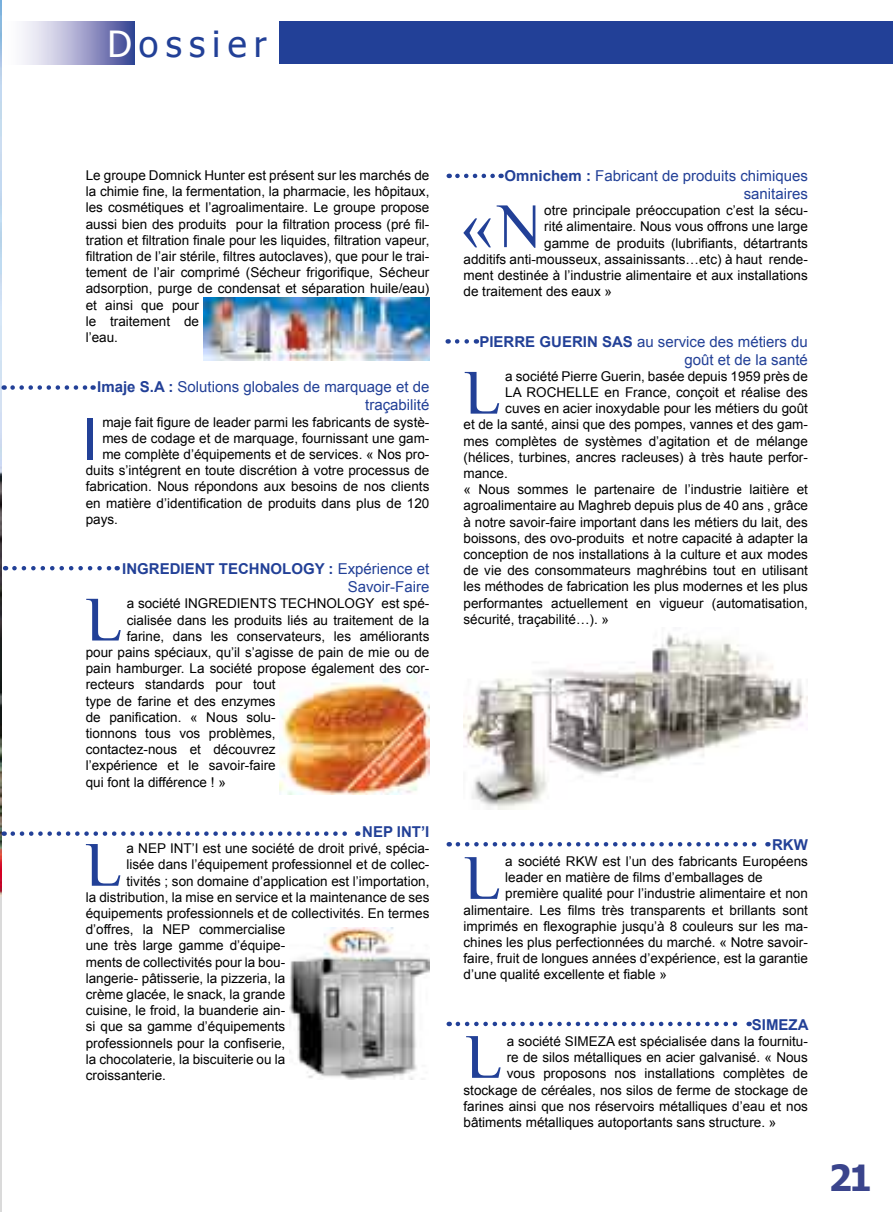
<style>
.page{position:relative;width:893px;height:1212px;background:#fff}
.page>*{position:absolute;margin:0;border:0;box-sizing:border-box;transform-origin:0 0}
.t1{font:63px "CM Tiempo";color:#224097}
.t2{font:36px "Tahoma";letter-spacing:.2em;color:#224097}
.t3{font:700 36px "Tahoma";color:#3a448c}
.t4{font:15px/18px "Arial";color:#224097;text-align:right}
.t5{font:700 15px "Arial";color:#224097}
.t6{font:13.5px/16.2px "Arial";color:#000}
.s1{color:#fff}
.s2{font-weight:700}
</style>
<div class="page">
<svg style="left:23px;top:22px;width:111px;height:42px;background:#a3a5cd"></svg>
<div style="left:279px;top:21px;width:614px;height:43px;background:#224097"></div>
<img style="left:280px;top:674px;width:149px;height:121px">
<img style="left:463px;top:633px;width:344px;height:176px">
<img style="left:0;top:0;width:2px;height:1212px">
<svg style="left:13px;top:385px;width:81px;height:5px"></svg>
<svg style="left:14px;top:566px;width:104px;height:4px"></svg>
<svg style="left:13px;top:831px;width:345px;height:5px"></svg>
<img style="left:290px;top:927px;width:139px;height:152px">
<svg style="left:457px;top:174px;width:45px;height:4px"></svg>
<svg style="left:458px;top:842px;width:310px;height:4px"></svg>
<svg style="left:458px;top:1022px;width:292px;height:4px"></svg>
<img style="left:203px;top:298px;width:226px;height:63px">
<svg style="left:457px;top:339px;width:20px;height:5px"></svg>
<h2 class="t2" style="left:107px;top:19px;width:161px"><span class="s1">D</span>ossier</h2>
<p class="t6" style="left:86px;top:167px;width:345px">Le groupe Domnick Hunter est présent sur les marchés de la chimie fine, la fermentation, la pharmacie, les hôpitaux, les cosmétiques et l’agroalimentaire. Le groupe propose aussi bien des produits pour la filtration process (pré fil&shy;tration et filtration finale pour les liquides, filtration vapeur, filtration de l’air stérile, filtres autoclaves), que pour le trai&shy;tement de l’air comprimé (Sécheur frigorifique, Sécheur adsorption, purge de condensat et séparation huile/eau) et ainsi que pour<br>le traitement de<br>l’eau.</p>
<p class="t4" style="left:97px;top:378px;width:334px"><span class="s2">Imaje S.A :</span> Solutions globales de marquage et de traçabilité</p>
<p class="t6" style="left:102px;top:414px;width:329px">maje fait figure de leader parmi les fabricants de systè-</p>
<p class="t6" style="left:102px;top:430px;width:329px">mes de codage et de marquage, fournissant une gam-</p>
<p class="t6" style="left:102px;top:446px;width:329px">me complète d’équipements et de services. « Nos pro-</p>
<p class="t6" style="left:86px;top:462px;width:345px">duits s’intégrent en toute discrétion à votre processus de</p>
<p class="t6" style="left:86px;top:479px;width:345px">fabrication. Nous répondons aux besoins de nos clients</p>
<p class="t6" style="left:86px;top:495px;width:345px">en matière d’identification de produits dans plus de 120</p>
<p class="t6" style="left:86px;top:511px;width:34px">pays.</p>
<p class="t4" style="left:122px;top:560px;width:309px"><span class="s2">INGREDIENT TECHNOLOGY :</span> Expérience et<br>Savoir-Faire</p>
<p class="t6" style="left:127px;top:596px;width:304px">a société INGREDIENTS TECHNOLOGY est spé-</p>
<p class="t6" style="left:127px;top:612px;width:304px">cialisée dans les produits liés au traitement de la</p>
<p class="t6" style="left:127px;top:628px;width:304px">farine, dans les conservateurs, les améliorants</p>
<p class="t6" style="left:86px;top:644px;width:345px">pour pains spéciaux, qu’il s’agisse de pain de mie ou de</p>
<p class="t6" style="left:86px;top:660px;width:345px">pain hamburger. La société propose également des cor-</p>
<p class="t6" style="left:86px;top:677px;width:191px">recteurs standards pour tout</p>
<p class="t6" style="left:86px;top:693px;width:191px">type de farine et des enzymes</p>
<p class="t6" style="left:86px;top:709px;width:191px">de panification. « Nous solu-</p>
<p class="t6" style="left:86px;top:725px;width:191px">tionnons tous vos problèmes,</p>
<p class="t6" style="left:86px;top:741px;width:191px">contactez-nous et découvrez</p>
<p class="t6" style="left:86px;top:758px;width:191px">l’expérience et le savoir-faire</p>
<p class="t6" style="left:86px;top:774px;width:142px">qui font la différence ! »</p>
<p class="t5" style="left:362px;top:822px;width:69px">NEP INT’I</p>
<p class="t6" style="left:126px;top:840px;width:304px">a NEP INT’I est une société de droit privé, spécia-</p>
<p class="t6" style="left:126px;top:857px;width:304px">lisée dans l’équipement professionnel et de collec-</p>
<p class="t6" style="left:126px;top:873px;width:304px">tivités ; son domaine d’application est l’importation,</p>
<p class="t6" style="left:86px;top:889px;width:345px">la distribution, la mise en service et la maintenance de ses</p>
<p class="t6" style="left:86px;top:905px;width:345px">équipements professionnels et de collectivités. En termes</p>
<p class="t6" style="left:86px;top:921px;width:201px">d’offres, la NEP commercialise</p>
<p class="t6" style="left:86px;top:938px;width:201px">une très large gamme d’équipe-</p>
<p class="t6" style="left:86px;top:954px;width:201px">ments de collectivités pour la bou-</p>
<p class="t6" style="left:86px;top:970px;width:201px">langerie- pâtisserie, la pizzeria, la</p>
<p class="t6" style="left:86px;top:986px;width:201px">crème glacée, le snack, la grande</p>
<p class="t6" style="left:86px;top:1002px;width:201px">cuisine, le froid, la buanderie ain-</p>
<p class="t6" style="left:86px;top:1019px;width:201px">si que sa gamme d’équipements</p>
<p class="t6" style="left:86px;top:1035px;width:201px">professionnels pour la confiserie,</p>
<p class="t6" style="left:86px;top:1051px;width:201px">la chocolaterie, la biscuiterie ou la</p>
<p class="t6" style="left:86px;top:1067px;width:82px">croissanterie.</p>
<h1 class="t1" style="left:80px;top:404px;width:22px">I</h1>
<h1 class="t1" style="left:85px;top:585px;width:39px">L</h1>
<h1 class="t1" style="left:85px;top:830px;width:39px">L</h1>
<p class="t4" style="left:504px;top:167px;width:305px"><span class="s2">Omnichem :</span> Fabricant de produits chimiques sanitaires</p>
<p class="t6" style="left:544px;top:203px;width:265px">otre principale préoccupation c’est la sécu-</p>
<p class="t6" style="left:544px;top:219px;width:265px">rité alimentaire. Nous vous offrons une large</p>
<p class="t6" style="left:544px;top:235px;width:265px">gamme de produits (lubrifiants, détartrants</p>
<p class="t6" style="left:463px;top:251px;width:346px">additifs anti-mousseux, assainissants…etc) à haut rende-</p>
<p class="t6" style="left:463px;top:267px;width:346px">ment destinée à l’industrie alimentaire et aux installations</p>
<p class="t6" style="left:463px;top:284px;width:150px">de traitement des eaux »</p>
<p class="t4" style="left:479px;top:332px;width:330px"><span class="s2">PIERRE GUERIN SAS</span> au service des métiers du goût et de la santé</p>
<p class="t6" style="left:505px;top:368px;width:304px">a société Pierre Guerin, basée depuis 1959 près de</p>
<p class="t6" style="left:505px;top:384px;width:304px">LA ROCHELLE en France, conçoit et réalise des</p>
<p class="t6" style="left:505px;top:401px;width:304px">cuves en acier inoxydable pour les métiers du goût</p>
<p class="t6" style="left:463px;top:417px;width:346px">et de la santé, ainsi que des pompes, vannes et des gam-</p>
<p class="t6" style="left:463px;top:433px;width:346px">mes complètes de systèmes d’agitation et de mélange</p>
<p class="t6" style="left:463px;top:449px;width:346px">(hélices, turbines, ancres racleuses) à très haute perfor-</p>
<p class="t6" style="left:463px;top:465px;width:46px">mance.</p>
<p class="t6" style="left:463px;top:482px;width:346px">« Nous sommes le partenaire de l’industrie laitière et</p>
<p class="t6" style="left:463px;top:498px;width:346px">agroalimentaire au Maghreb depuis plus de 40 ans , grâce</p>
<p class="t6" style="left:463px;top:514px;width:346px">à notre savoir-faire important dans les métiers du lait, des</p>
<p class="t6" style="left:463px;top:530px;width:346px">boissons, des ovo-produits et notre capacité à adapter la</p>
<p class="t6" style="left:463px;top:546px;width:346px">conception de nos installations à la culture et aux modes</p>
<p class="t6" style="left:463px;top:563px;width:346px">de vie des consommateurs maghrébins tout en utilisant</p>
<p class="t6" style="left:463px;top:579px;width:346px">les méthodes de fabrication les plus modernes et les plus</p>
<p class="t6" style="left:463px;top:595px;width:346px">performantes actuellement en vigueur (automatisation,</p>
<p class="t6" style="left:463px;top:611px;width:147px">sécurité, traçabilité…). »</p>
<h1 class="t1" style="left:461px;top:192px;width:82px">«N</h1>
<h1 class="t1" style="left:463px;top:358px;width:39px">L</h1>
<p class="t5" style="left:772px;top:834px;width:37px">RKW</p>
<p class="t6" style="left:505px;top:853px;width:304px">a société RKW est l’un des fabricants Européens</p>
<p class="t6" style="left:505px;top:869px;width:259px">leader en matière de films d’emballages de</p>
<p class="t6" style="left:505px;top:885px;width:304px">première qualité pour l’industrie alimentaire et non</p>
<p class="t6" style="left:463px;top:902px;width:346px">alimentaire. Les films très transparents et brillants sont</p>
<p class="t6" style="left:463px;top:918px;width:346px">imprimés en flexographie jusqu’à 8 couleurs sur les ma-</p>
<p class="t6" style="left:463px;top:934px;width:346px">chines les plus perfectionnées du marché. « Notre savoir-</p>
<p class="t6" style="left:463px;top:950px;width:346px">faire, fruit de longues années d’expérience, est la garantie</p>
<p class="t6" style="left:463px;top:966px;width:205px">d’une qualité excellente et fiable »</p>
<p class="t5" style="left:752px;top:1014px;width:58px">SIMEZA</p>
<p class="t6" style="left:507px;top:1033px;width:303px">a société SIMEZA est spécialisée dans la fournitu-</p>
<p class="t6" style="left:507px;top:1049px;width:303px">re de silos métalliques en acier galvanisé. « Nous</p>
<p class="t6" style="left:507px;top:1065px;width:303px">vous proposons nos installations complètes de</p>
<p class="t6" style="left:463px;top:1082px;width:346px">stockage de céréales, nos silos de ferme de stockage de</p>
<p class="t6" style="left:463px;top:1098px;width:346px">farines ainsi que nos réservoirs métalliques d’eau et nos</p>
<p class="t6" style="left:463px;top:1114px;width:314px">bâtiments métalliques autoportants sans structure. »</p>
<h1 class="t1" style="left:463px;top:843px;width:39px">L</h1>
<h1 class="t1" style="left:465px;top:1022px;width:39px">L</h1>
<h2 class="t3" style="left:829px;top:1152px;width:45px">21</h2>
</div>
